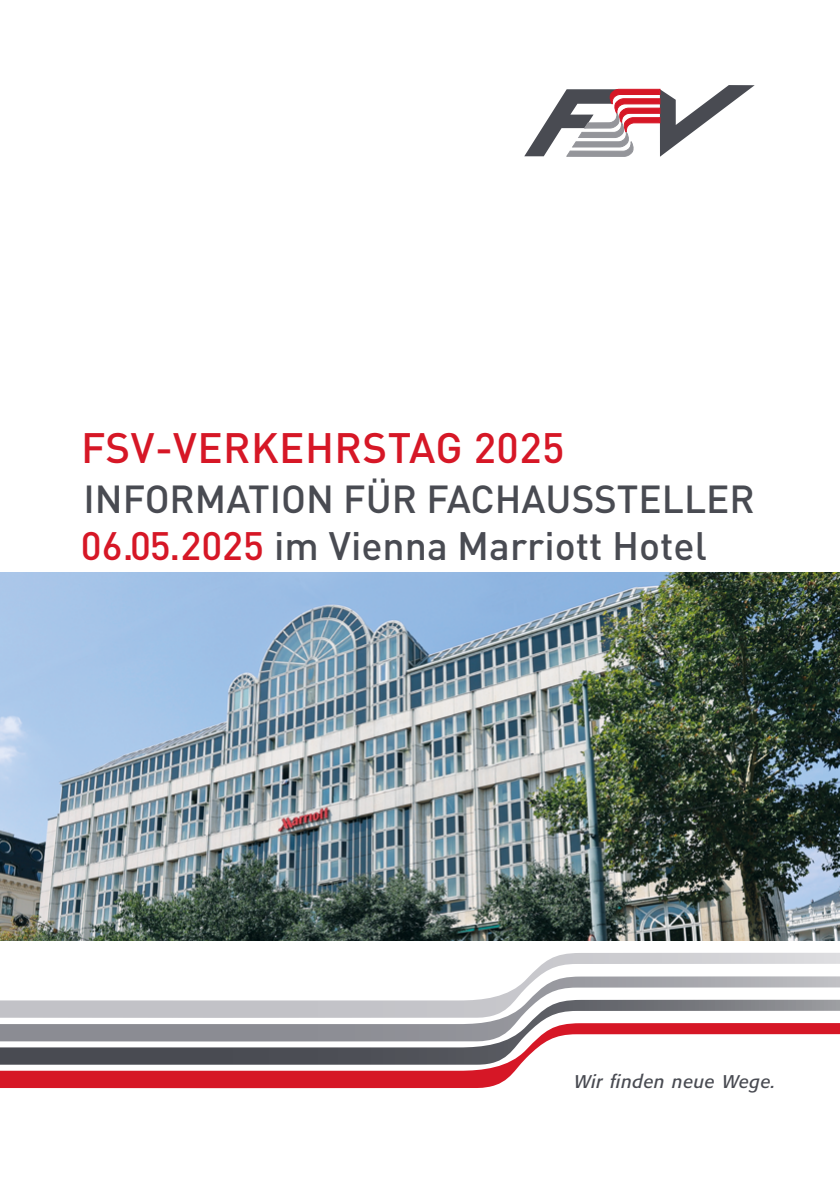
<style>
.page{position:relative;width:840px;height:1191px;background:#fff}
.page>*{position:absolute;margin:0;border:0;box-sizing:border-box;transform-origin:0 0}
.t1{font:500 42px "DIN";letter-spacing:.01em;color:#d61726}
.t2{font:500 39.2px "DIN";color:#494b52}
.t3{font:500 38.6px "DIN";color:#494b52}
.t4{font:italic 18.2px "Formata";letter-spacing:.03em;color:#494b52}
.s1{color:#d61726}
</style>
<div class="page">
<svg style="left:524px;top:85px;width:230px;height:72px"></svg>
<svg style="left:0;top:940px;width:839px;height:1px"></svg>
<svg style="left:0;top:1064px;width:521px;height:24px;fill:#d61726"></svg>
<svg style="left:0;top:1041px;width:547px;height:23px;fill:#4f5057"></svg>
<svg style="left:0;top:1018px;width:839px;height:23px"></svg>
<svg style="left:0;top:953px;width:839px;height:65px"></svg>
<img style="left:0;top:573px;width:839px;height:367px">
<p class="t1" style="left:81px;top:421px;width:484px">FSV-VERKEHRSTAG 2025</p>
<p class="t3" style="left:83px;top:474px;width:672px">INFORMATION FÜR FACHAUSSTELLER</p>
<p class="t2" style="left:81px;top:520px;width:627px"><span class="s1">06.05.2025</span> im Vienna Marriott Hotel</p>
<p class="t4" style="left:574px;top:1070px;width:202px">Wir finden neue Wege.</p>
</div>
